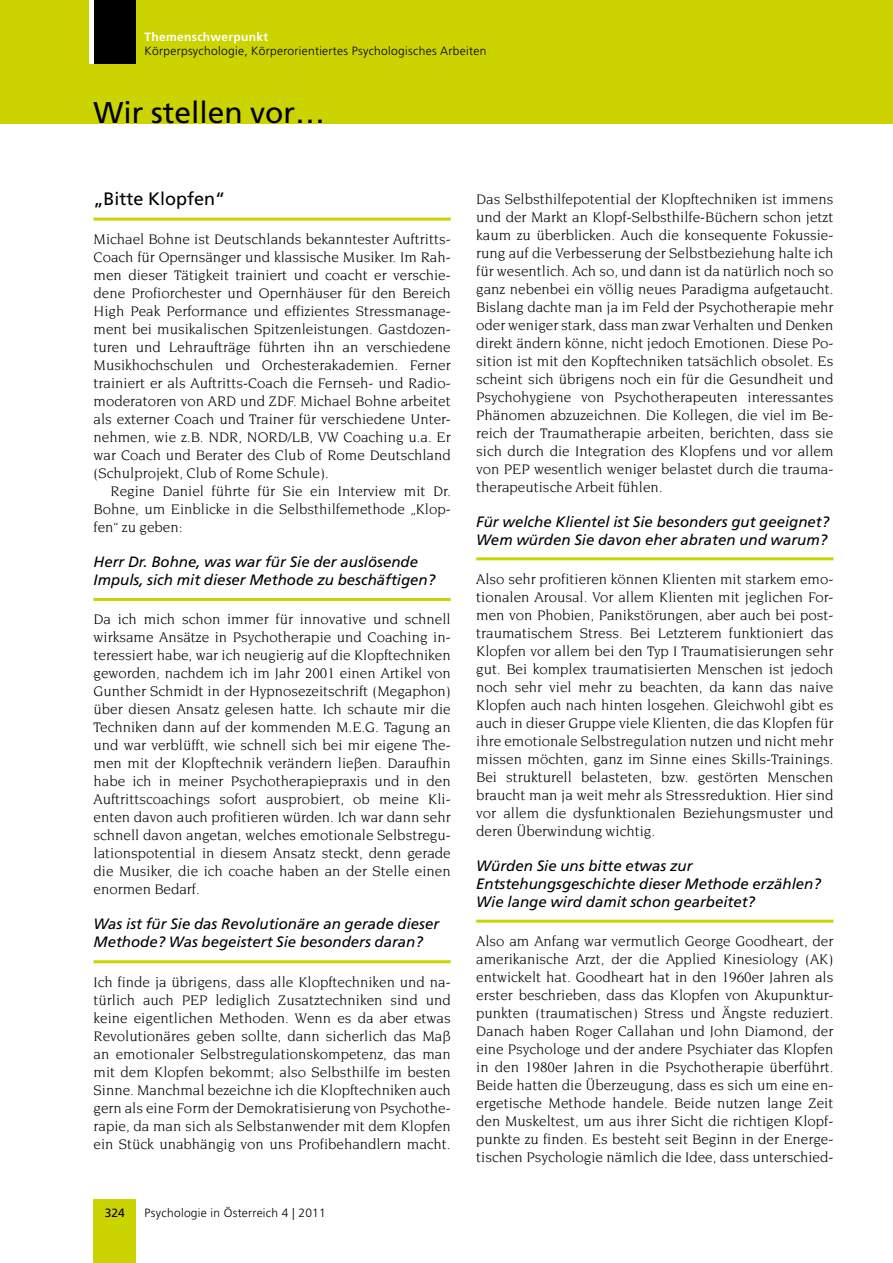
<style>
.page{position:relative;width:893px;height:1263px;background:#fff}
.page>*{position:absolute;margin:0;border:0;box-sizing:border-box;transform-origin:0 0}
.t1{font:30px "Frutiger";color:#000}
.t2{font:18px "Frutiger";color:#000}
.t3{font:15px/18px "Novarese";color:#000;text-align:justify}
.t4{font:italic 15px/18px "Frutiger";color:#000}
.t5{font:300 12px "Frutiger";letter-spacing:.025em;color:#000}
.t6{font:700 12px "Frutiger";letter-spacing:.025em;color:#fff}
.t7{font:12px "Frutiger";color:#000}
</style>
<div class="page">
<div style="left:0;top:0;width:893px;height:123px;background:#cbd300"></div>
<div style="left:94px;top:1199px;width:42px;height:64px;background:#cbd300"></div>
<div style="left:94px;top:0;width:42px;height:64px;background:#000"></div>
<div style="left:89px;top:0;width:5px;height:64px;background:#fff"></div>
<hr style="left:94px;top:218px;width:357px;height:3px;background:#cbd300">
<hr style="left:94px;top:598px;width:357px;height:3px;background:#cbd300">
<hr style="left:94px;top:960px;width:357px;height:3px;background:#cbd300">
<hr style="left:476px;top:557px;width:357px;height:3px;background:#cbd300">
<hr style="left:476px;top:920px;width:357px;height:3px;background:#cbd300">
<p class="t6" style="left:145px;top:30px;width:125px">Themenschwerpunkt</p>
<p class="t5" style="left:145px;top:44px;width:343px">Körperpsychologie, Körperorientiertes Psychologisches Arbeiten</p>
<h1 class="t1" style="left:94px;top:95px;width:233px">Wir stellen vor…</h1>
<p class="t2" style="left:94px;top:188px;width:133px">„Bitte Klopfen“</p>
<p class="t3" style="left:94px;top:230px;width:359px">Michael Bohne ist Deutschlands bekanntester Auftritts-Coach für Opernsänger und klassische Musiker. Im Rah&shy;men dieser Tätigkeit trainiert und coacht er verschie&shy;dene Profiorchester und Opernhäuser für den Bereich High Peak Performance und effizientes Stressmanage&shy;ment bei musikalischen Spitzenleistungen. Gastdozen&shy;turen und Lehraufträge führten ihn an verschiedene Musikhochschulen und Orchesterakademien. Ferner trainiert er als Auftritts-Coach die Fernseh- und Radio&shy;moderatoren von ARD und ZDF. Michael Bohne arbeitet als externer Coach und Trainer für verschiedene Unter&shy;nehmen, wie z.B. NDR, NORD/LB, VW Coaching u.a. Er war Coach und Berater des Club of Rome Deutschland (Schulprojekt, Club of Rome Schule).</p>
<p class="t3" style="left:94px;top:482px;width:359px;text-indent:17px">Regine Daniel führte für Sie ein Interview mit Dr.<br>Bohne, um Einblicke in die Selbsthilfemethode „Klop&shy;fen“ zu geben:</p>
<p class="t4" style="left:94px;top:553px;width:343px">Herr Dr. Bohne, was war für Sie der auslösende<br>Impuls, sich mit dieser Methode zu beschäftigen?</p>
<p class="t3" style="left:94px;top:610px;width:359px">Da ich mich schon immer für innovative und schnell wirksame Ansätze in Psychotherapie und Coaching in&shy;teressiert habe, war ich neugierig auf die Klopftechniken geworden, nachdem ich im Jahr 2001 einen Artikel von Gunther Schmidt in der Hypnosezeitschrift (Megaphon) über diesen Ansatz gelesen hatte. Ich schaute mir die Techniken dann auf der kommenden M.E.G. Tagung an und war verblüfft, wie schnell sich bei mir eigene The&shy;men mit der Klopftechnik verändern ließen. Daraufhin habe ich in meiner Psychotherapiepraxis und in den Auftrittscoachings sofort ausprobiert, ob meine Kli&shy;enten davon auch profitieren würden. Ich war dann sehr schnell davon angetan, welches emotionale Selbstregu&shy;lationspotential in diesem Ansatz steckt, denn gerade die Musiker, die ich coache haben an der Stelle einen enormen Bedarf.</p>
<p class="t4" style="left:94px;top:915px;width:347px">Was ist für Sie das Revolutionäre an gerade dieser<br>Methode? Was begeistert Sie besonders daran?</p>
<p class="t3" style="left:94px;top:973px;width:359px">Ich finde ja übrigens, dass alle Klopftechniken und na&shy;türlich auch PEP lediglich Zusatztechniken sind und keine eigentlichen Methoden. Wenn es da aber etwas Revolutionäres geben sollte, dann sicherlich das Maß an emotionaler Selbstregulationskompetenz, das man mit dem Klopfen bekommt; also Selbsthilfe im besten Sinne. Manchmal bezeichne ich die Klopftechniken auch gern als eine Form der Demokratisierung von Psychothe&shy;rapie, da man sich als Selbstanwender mit dem Klopfen ein Stück unabhängig von uns Profibehandlern macht.</p>
<p class="t7" style="left:105px;top:1205px;width:22px">324</p>
<p class="t5" style="left:145px;top:1206px;width:183px">Psychologie in Österreich 4 | 2011</p>
<p class="t3" style="left:476px;top:189px;width:359px">Das Selbsthilfepotential der Klopftechniken ist immens und der Markt an Klopf-Selbsthilfe-Büchern schon jetzt kaum zu überblicken. Auch die konsequente Fokussie&shy;rung auf die Verbesserung der Selbstbeziehung halte ich für wesentlich. Ach so, und dann ist da natürlich noch so ganz nebenbei ein völlig neues Paradigma aufgetaucht.<br>Bislang dachte man ja im Feld der Psychotherapie mehr oder weniger stark, dass man zwar Verhalten und Denken direkt ändern könne, nicht jedoch Emotionen. Diese Po&shy;sition ist mit den Kopftechniken tatsächlich obsolet. Es scheint sich übrigens noch ein für die Gesundheit und Psychohygiene von Psychotherapeuten interessantes Phänomen abzuzeichnen. Die Kollegen, die viel im Be&shy;reich der Traumatherapie arbeiten, berichten, dass sie sich durch die Integration des Klopfens und vor allem von PEP wesentlich weniger belastet durch die trauma&shy;therapeutische Arbeit fühlen.</p>
<p class="t4" style="left:476px;top:512px;width:354px">Für welche Klientel ist Sie besonders gut geeignet?<br>Wem würden Sie davon eher abraten und warum?</p>
<p class="t3" style="left:476px;top:570px;width:359px">Also sehr profitieren können Klienten mit starkem emo&shy;tionalen Arousal. Vor allem Klienten mit jeglichen For&shy;men von Phobien, Panikstörungen, aber auch bei post&shy;traumatischem Stress. Bei Letzterem funktioniert das Klopfen vor allem bei den Typ I Traumatisierungen sehr gut. Bei komplex traumatisierten Menschen ist jedoch noch sehr viel mehr zu beachten, da kann das naive Klopfen auch nach hinten losgehen. Gleichwohl gibt es auch in dieser Gruppe viele Klienten, die das Klopfen für ihre emotionale Selbstregulation nutzen und nicht mehr missen möchten, ganz im Sinne eines Skills-Trainings.<br>Bei strukturell belasteten, bzw. gestörten Menschen braucht man ja weit mehr als Stressreduktion. Hier sind vor allem die dysfunktionalen Beziehungsmuster und deren Überwindung wichtig.</p>
<p class="t4" style="left:476px;top:857px;width:346px">Würden Sie uns bitte etwas zur<br>Entstehungsgeschichte dieser Methode erzählen?<br>Wie lange wird damit schon gearbeitet?</p>
<p class="t3" style="left:476px;top:932px;width:359px">Also am Anfang war vermutlich George Goodheart, der amerikanische Arzt, der die Applied Kinesiology (AK) entwickelt hat. Goodheart hat in den 1960er Jahren als erster beschrieben, dass das Klopfen von Akupunktur&shy;punkten (traumatischen) Stress und Ängste reduziert.<br>Danach haben Roger Callahan und John Diamond, der eine Psychologe und der andere Psychiater das Klopfen in den 1980er Jahren in die Psychotherapie überführt.<br>Beide hatten die Überzeugung, dass es sich um eine en&shy;ergetische Methode handele. Beide nutzen lange Zeit den Muskeltest, um aus ihrer Sicht die richtigen Klopf&shy;punkte zu finden. Es besteht seit Beginn in der Energe&shy;tischen Psychologie nämlich die Idee, dass unterschied-</p>
</div>
